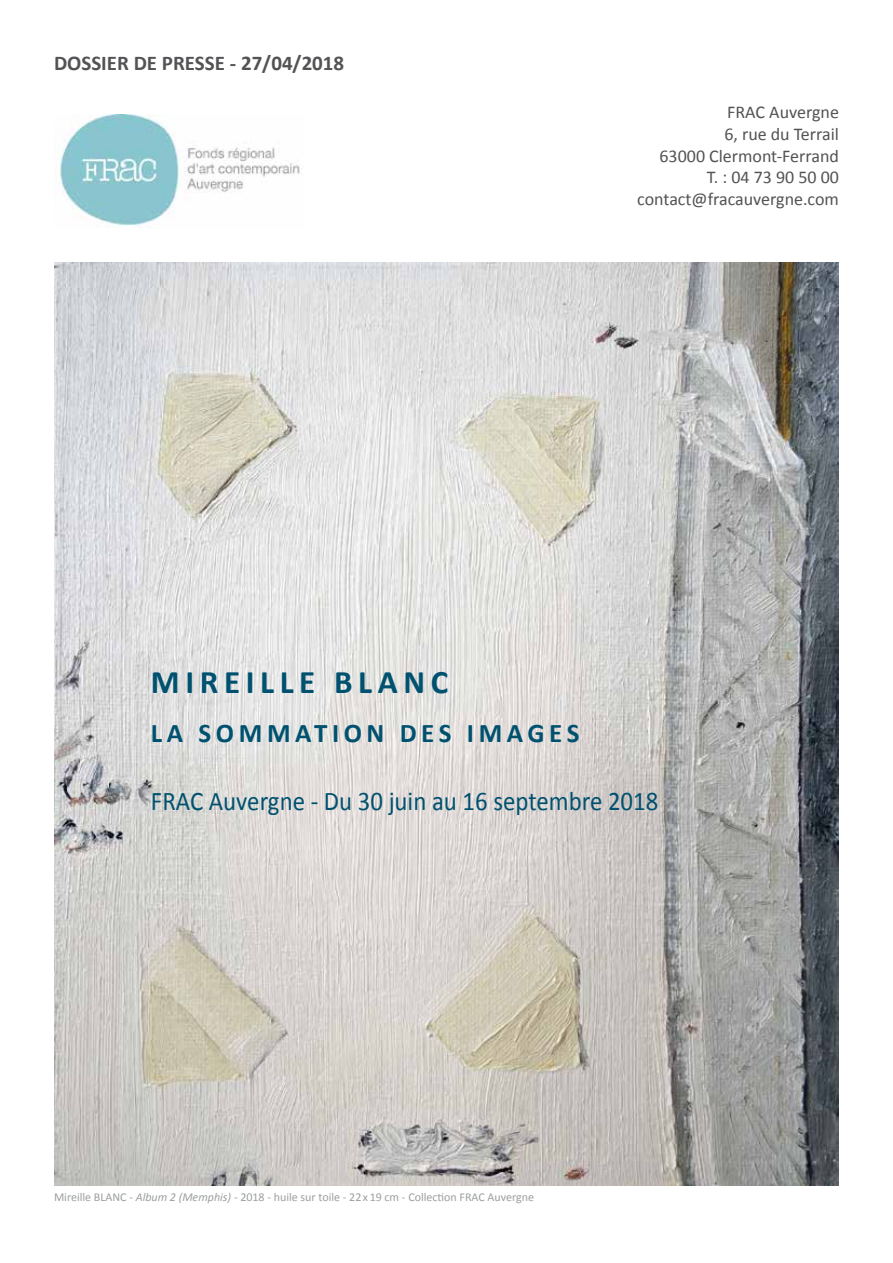
<style>
.page{position:relative;width:893px;height:1263px;background:#fff}
.page>*{position:absolute;margin:0;border:0;box-sizing:border-box;transform-origin:0 0}
.t1{font:700 33px "Calibri";letter-spacing:.17em;color:#00516f}
.t2{font:27px "Calibri";color:#00516f;scale:.92 1}
.t3{font:700 27px "Calibri";letter-spacing:.17em;color:#00516f}
.t4{font:700 21px "Calibri";color:#535355}
.t5{font:18px/21.6px "Calibri";color:#535355;text-align:right}
.t6{font:12px "Calibri";color:#9c9e9f}
.s1{font-style:italic}
</style>
<div class="page">
<img style="left:54px;top:115px;width:246px;height:113px">
<img style="left:54px;top:263px;width:785px;height:922px">
<p class="t4" style="left:54px;top:49px;width:292px">DOSSIER DE PRESSE - 27/04/2018</p>
<p class="t5" style="left:637px;top:102px;width:203px">FRAC Auvergne<br>6, rue du Terrail<br>63000 Clermont-Ferrand<br>T. : 04 73 90 50 00 contact@fracauvergne.com</p>
<h1 class="t1" style="left:151px;top:661px;width:299px">MIREILLE BLANC</h1>
<h2 class="t3" style="left:151px;top:716px;width:430px">LA SOMMATION DES IMAGES</h2>
<h2 class="t2" style="left:151px;top:784px;width:553px">FRAC Auvergne - Du 30 juin au 16 septembre 2018</h2>
<p class="t6" style="left:54px;top:1189px;width:482px">Mireille BLANC - <span class="s1">Album 2 (Memphis)</span> - 2018 - huile sur toile - 22 x 19 cm - Collection FRAC Auvergne</p>
</div>
